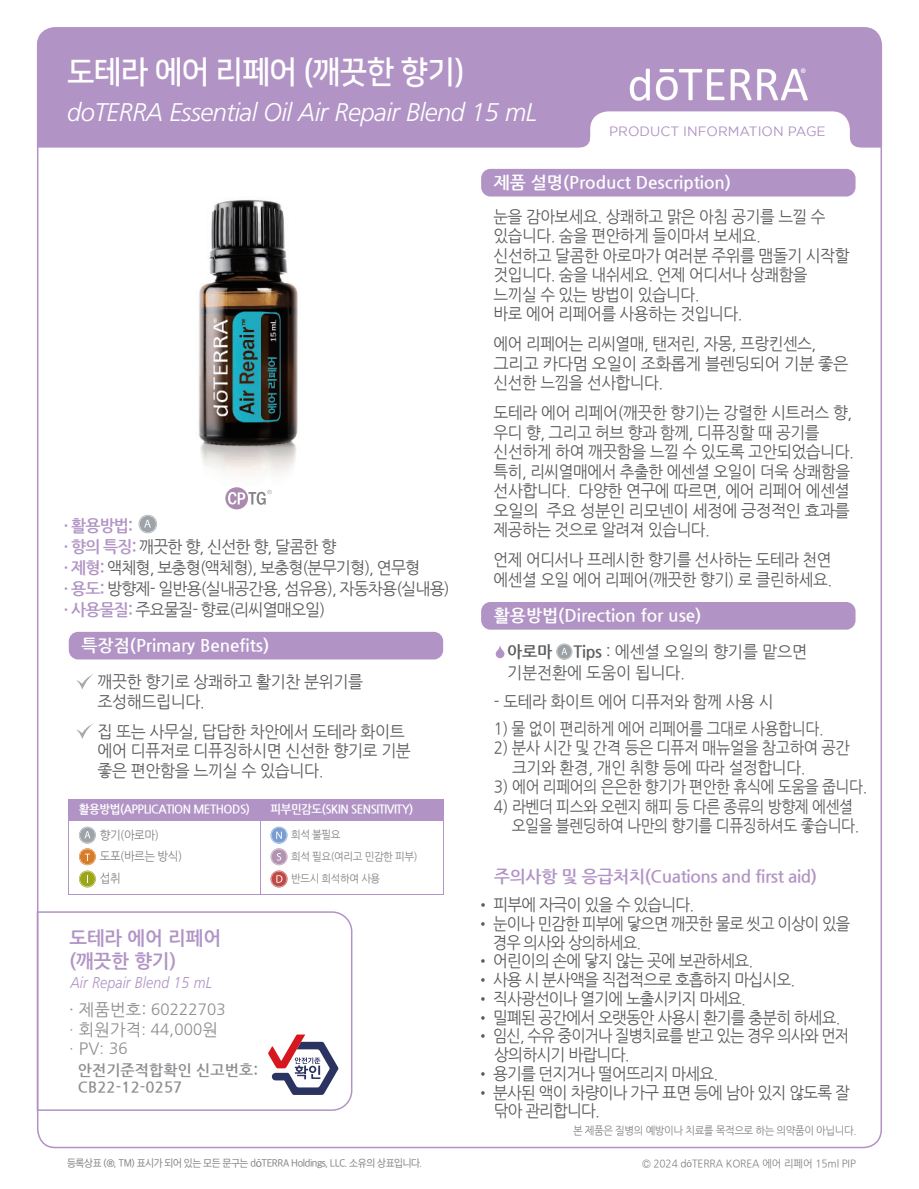
<style>
.page{position:relative;width:919px;height:1189px;background:#fff}
.page>*{position:absolute;margin:0;border:0;box-sizing:border-box;transform-origin:0 0}
.t1{font:31.5px "Nanum Square OTFB";letter-spacing:-.02em;color:#fff;scale:.96 1}
.t2{font:italic 300 25.5px "Frutiger LT Std";letter-spacing:-.02em;color:#fff}
.t3{font:18.75px/22.5px "Nanum Gothic OTF Bold";color:#b194c5}
.t4{font:700 17.1px "Nanum Gothic";color:#fff}
.t5{font:700 17.1px "Nanum Gothic";letter-spacing:-.02em;color:#b194c5}
.t6{font:16.5px/19.5px "Nanum Gothic";letter-spacing:-.03em;color:#5a5a5d;scale:.95 1}
.t7{font:16.5px/18.8px "Nanum Gothic";letter-spacing:-.05em;color:#5a5a5d;scale:.93 1}
.t8{font:16.5px/19.5px "Nanum Gothic";letter-spacing:-.03em;color:#5a5a5d;scale:.96 1}
.t9{font:16.5px/19.5px "Nanum Gothic";letter-spacing:-.03em;color:#5a5a5d;scale:.93 1}
.t10{font:16.5px/21px "Nanum Gothic";letter-spacing:-.055em;color:#5a5a5d}
.t11{font:16.5px/19.5px "Nanum Gothic";letter-spacing:-.03em;color:#5a5a5d}
.t12{font:300 16.5px/19.8px "Frutiger LT Std";letter-spacing:.01em;color:#8d8f92}
.t13{font:16.5px/21px "Nanum Gothic";letter-spacing:-.015em;color:#5a5c5d}
.t14{font:16.5px "Nanum Gothic";letter-spacing:-.03em;color:#5a5a5d;scale:.91 1}
.t15{font:16.5px "Nanum Gothic";letter-spacing:-.05em;color:#5a5a5d;scale:.95 1}
.t16{font:700 16.5px "Nanum Gothic";color:#5a5c5d}
.t17{font:italic 300 15.75px "Frutiger LT Std";letter-spacing:.01em;color:#b194c5;scale:.9 1}
.t18{font:700 15px/16.5px "Nanum Gothic";letter-spacing:.01em;color:#8d8f92}
.t19{font:13.5px "Gotham";color:#b194c5}
.t20{font:700 12px "Nanum Gothic";letter-spacing:-.04em;color:#fff;scale:.95 1}
.t21{font:12px/21.9px "Nanum Gothic";letter-spacing:-.04em;color:#808285;scale:.95 1}
.t22{font:10.8px/21.9px "Nanum Gothic";letter-spacing:-.04em;color:#808285;scale:.95 1}
.t23{font:10.8px "Apple SD Gothic Neo R00";letter-spacing:-.04em;color:#808285;scale:.95 1}
.t24{font:10.5px "Nanum Gothic";letter-spacing:-.01em;color:#808285}
.s1{font-weight:700;color:#b194c5}
.s2{font-family:"Nanum Gothic";font-weight:400}
.s3{font-family:"Frutiger LT Std";font-weight:300}
.s4{font-family:"Myriad Pro";font-size:12px}
.s5{font-weight:700}
.s6{font-family:"Myriad Pro"}
</style>
<div class="page">
<img style="left:199px;top:199px;width:99px;height:311px">
<svg style="left:36px;top:911px;width:317px;height:200px"></svg>
<div style="left:37px;top:27px;width:845px;height:121px;background:#b194c5"></div>
<img style="left:619px;top:64px;width:200px;height:41px">
<svg style="left:580px;top:111px;width:282px;height:37px"></svg>
<div style="left:481px;top:169px;width:374px;height:27px;background:#b194c5;border-radius:9px"></div>
<div style="left:69px;top:632px;width:374px;height:27px;background:#b194c5;border-radius:9px"></div>
<div style="left:481px;top:602px;width:374px;height:27px;background:#b194c5;border-radius:9px"></div>
<svg style="left:225px;top:487px;width:47px;height:22px"></svg>
<svg style="left:76px;top:674px;width:18px;height:16px"></svg>
<svg style="left:77px;top:723px;width:17px;height:16px"></svg>
<svg style="left:556px;top:644px;width:16px;height:15px"></svg>
<svg style="left:495px;top:645px;width:9px;height:13px"></svg>
<div style="left:139px;top:515px;width:18px;height:18px;background:#c0c4c7;border-radius:50%"></div>
<svg style="left:139px;top:515px;width:17px;height:17px"></svg>
<div style="left:260px;top:799px;width:183px;height:21px;background:#b194c5"></div>
<hr style="left:260px;top:799px;width:1px;height:95px;background:#b194c5">
<hr style="left:443px;top:799px;width:1px;height:95px;background:#b194c5">
<div style="left:69px;top:799px;width:191px;height:21px;background:#b194c5"></div>
<hr style="left:69px;top:894px;width:374px;height:1px;background:#b194c5">
<hr style="left:69px;top:799px;width:1px;height:95px;background:#b194c5">
<div style="left:79px;top:848px;width:17px;height:17px;background:#e5ad7a;border-radius:50%"></div>
<svg style="left:79px;top:827px;width:16px;height:37px"></svg>
<svg style="left:79px;top:870px;width:17px;height:17px"></svg>
<svg style="left:79px;top:871px;width:16px;height:15px"></svg>
<svg style="left:271px;top:827px;width:16px;height:37px"></svg>
<svg style="left:270px;top:870px;width:17px;height:17px"></svg>
<svg style="left:271px;top:871px;width:16px;height:15px"></svg>
<svg style="left:268px;top:1034px;width:70px;height:60px"></svg>
<h1 class="t1" style="left:67px;top:56px;width:416px">도테라 에어 리페어 (깨끗한 향기)</h1>
<h2 class="t2" style="left:67px;top:97px;width:471px">doTERRA Essential Oil Air Repair Blend 15 mL</h2>
<p class="t19" style="left:609px;top:124px;width:218px">PRODUCT INFORMATION PAGE</p>
<p class="t10" style="left:64px;top:515px;width:387px"><span class="s1">· 활용방법:<br>· 향의 특징:</span> 깨끗한 향, 신선한 향, 달콤한 향<br><span class="s1">· 제형:</span> 액체형, 보충형(액체형), 보충형(분무기형), 연무형<br><span class="s1">· 용도:</span> 방향제- 일반용(실내공간용, 섬유용), 자동차용(실내용) <span class="s1">· 사용물질:</span> 주요물질- 향료(리씨열매오일)</p>
<p class="t4" style="left:82px;top:637px;width:189px">특장점(Primary Benefits)</p>
<p class="t11" style="left:97px;top:672px;width:267px">깨끗한 향기로 상쾌하고 활기찬 분위기를 조성해드립니다.</p>
<p class="t11" style="left:97px;top:722px;width:315px">집 또는 사무실, 답답한 차안에서 도테라 화이트 에어 디퓨저로 디퓨징하시면 신선한 향기로 기분 좋은 편안함을 느끼실 수 있습니다.</p>
<p class="t20" style="left:79px;top:803px;width:181px">활용방법(APPLICATION METHODS)</p>
<p class="t21" style="left:100px;top:824px;width:88px">향기(아로마) 도포(바르는 방식) 섭취</p>
<p class="t20" style="left:270px;top:803px;width:152px">피부민감도(SKIN SENSITIVITY)</p>
<p class="t22" style="left:291px;top:824px;width:134px">희석 불필요<br>희석 필요(여리고 민감한 피부) 반드시 희석하여 사용</p>
<p class="t3" style="left:69px;top:927px;width:153px">도테라 에어 리페어 (깨끗한 향기)</p>
<p class="t17" style="left:70px;top:973px;width:159px">Air Repair Blend 15 mL</p>
<p class="t12" style="left:69px;top:999px;width:158px"><span class="s2">· 제품번호:</span> 60222703 · <span class="s2">회원가격</span>: 44,000<span class="s2">원 </span>· <span class="s2">PV</span>: 36</p>
<p class="t18" style="left:78px;top:1062px;width:181px">안전기준적합확인 신고번호:<br>CB22-12-0257</p>
<p class="t23" style="left:67px;top:1155px;width:375px">등록상표 (<span class="s3">®</span>, TM) 표시가 되어 있는 모든 문구는 d<span class="s4">ō</span>TERRA Holdings, LLC. 소유의 상표입니다.</p>
<p class="t4" style="left:494px;top:174px;width:238px">제품 설명(Product Description)</p>
<p class="t6" style="left:493px;top:207px;width:376px">눈을 감아보세요. 상쾌하고 맑은 아침 공기를 느낄 수 있습니다. 숨을 편안하게 들이마셔 보세요.<br>신선하고 달콤한 아로마가 여러분 주위를 맴돌기 시작할 것입니다. 숨을 내쉬세요. 언제 어디서나 상쾌함을 느끼실 수 있는 방법이 있습니다.<br>바로 에어 리페어를 사용하는 것입니다.</p>
<p class="t6" style="left:493px;top:334px;width:375px">에어 리페어는 리씨열매, 탠저린, 자몽, 프랑킨센스, 그리고 카다멈 오일이 조화롭게 블렌딩되어 기분 좋은 신선한 느낌을 선사합니다.</p>
<p class="t8" style="left:493px;top:403px;width:377px">도테라 에어 리페어(깨끗한 향기)는 강렬한 시트러스 향, 우디 향, 그리고 허브 향과 함께, 디퓨징할 때 공기를 신선하게 하여 깨끗함을 느낄 수 있도록 고안되었습니다. 특히, 리씨열매에서 추출한 에센셜 오일이 더욱 상쾌함을 선사합니다. 다양한 연구에 따르면, 에어 리페어 에센셜 오일의 주요 성분인 리모넨이 세정에 긍정적인 효과를 제공하는 것으로 알려져 있습니다.</p>
<p class="t6" style="left:493px;top:550px;width:358px">언제 어디서나 프레시한 향기를 선사하는 도테라 천연 에센셜 오일 에어 리페어(깨끗한 향기) 로 클린하세요.</p>
<p class="t4" style="left:494px;top:607px;width:209px">활용방법(Direction for use)</p>
<p class="t16" style="left:507px;top:644px;width:47px">아로마</p>
<p class="t13" style="left:507px;top:641px;width:301px;text-indent:66px"><span class="s5">Tips</span> : 에센셜 오일의 향기를 맡으면 기분전환에 도움이 됩니다.</p>
<p class="t6" style="left:494px;top:692px;width:296px">- 도테라 화이트 에어 디퓨저와 함께 사용 시</p>
<p class="t14" style="left:494px;top:720px;width:363px">1) 물 없이 편리하게 에어 리페어를 그대로 사용합니다.</p>
<p class="t9" style="left:512px;top:738px;width:364px;text-indent:-18px">2) 분사 시간 및 간격 등은 디퓨저 매뉴얼을 참고하여 공간 크기와 환경, 개인 취향 등에 따라 설정합니다.</p>
<p class="t9" style="left:494px;top:777px;width:403px">3) 에어 리페어의 은은한 향기가 편안한 휴식에 도움을 줍니다.</p>
<p class="t9" style="left:511px;top:797px;width:375px;text-indent:-18px">4) 라벤더 피스와 오렌지 해피 등 다른 종류의 방향제 에센셜 오일을 블렌딩하여 나만의 향기를 디퓨징하셔도 좋습니다.</p>
<p class="t5" style="left:494px;top:868px;width:324px">주의사항 및 응급처치(Cuations and first aid)</p>
<p class="t15" style="left:476px;top:896px;width:231px">• 피부에 자극이 있을 수 있습니다.</p>
<p class="t7" style="left:492px;top:914px;width:386px;text-indent:-17px">• 눈이나 민감한 피부에 닿으면 깨끗한 물로 씻고 이상이 있을 경우 의사와 상의하세요.</p>
<p class="t7" style="left:476px;top:952px;width:299px">• 어린이의 손에 닿지 않는 곳에 보관하세요.</p>
<p class="t7" style="left:476px;top:970px;width:344px">• 사용 시 분사액을 직접적으로 호흡하지 마십시오.</p>
<p class="t7" style="left:476px;top:989px;width:292px">• 직사광선이나 열기에 노출시키지 마세요.</p>
<p class="t7" style="left:476px;top:1008px;width:393px">• 밀폐된 공간에서 오랫동안 사용시 환기를 충분히 하세요.</p>
<p class="t7" style="left:494px;top:1027px;width:383px;text-indent:-18px">• 임신, 수유 중이거나 질병치료를 받고 있는 경우 의사와 먼저 상의하시기 바랍니다.</p>
<p class="t7" style="left:476px;top:1064px;width:262px">• 용기를 던지거나 떨어뜨리지 마세요.</p>
<p class="t9" style="left:494px;top:1083px;width:384px;line-height:18.8px;text-indent:-18px">• 분사된 액이 차량이나 가구 표면 등에 남아 있지 않도록 잘 닦아 관리합니다.</p>
<p class="t22" style="left:573px;top:1119px;width:300px">본 제품은 질병의 예방이나 치료를 목적으로 하는 의약품이 아닙니다.</p>
<p class="t24" style="left:642px;top:1158px;width:215px">© 2024 d<span class="s6">ō</span>TERRA KOREA 에어 리페어 15ml PIP</p>
</div>
